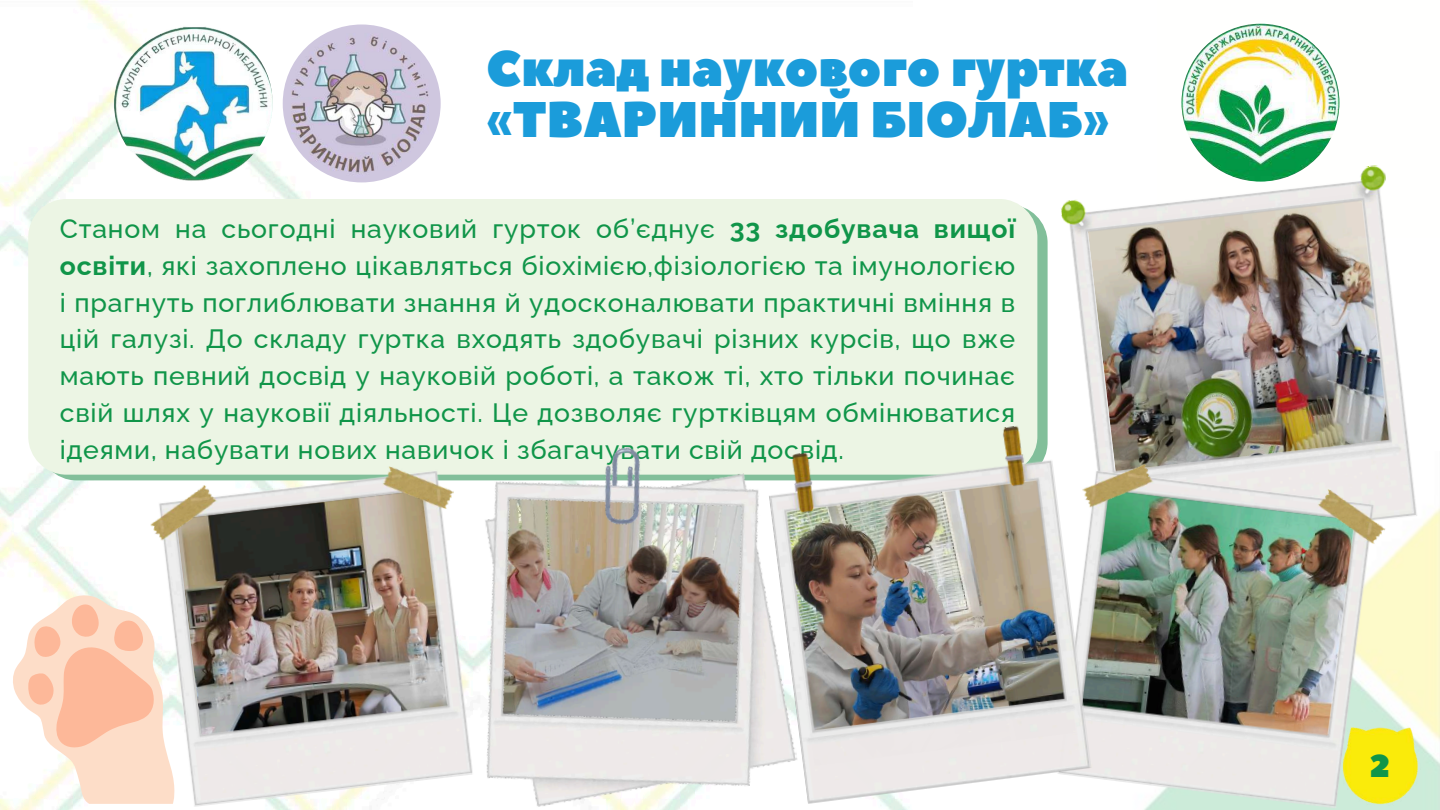
<style>
.page{position:relative;width:1440px;height:810px;background:#fff}
.page>*{position:absolute;margin:0;border:0;box-sizing:border-box;transform-origin:0 0}
.t1{font:50px/51px "Peace Sans";color:#1b9cda}
.t2{font:31.7px "Peace Sans";color:#109549}
.t3{font:500 26.6px/36.8px "Raleway";letter-spacing:.03em;color:#109549;text-align:justify}
.s1{font-weight:700}
</style>
<div class="page">
<img style="left:0;top:0;width:908px;height:810px">
<img style="left:1389px;top:507px;width:51px;height:303px">
<img style="left:1389px;top:711px;width:41px;height:99px">
<img style="left:1181px;top:24px;width:158px;height:158px;border-radius:50%">
<img style="left:114px;top:24px;width:159px;height:158px;border-radius:50%">
<img style="left:283px;top:24px;width:158px;height:158px;border-radius:50%">
<div style="left:28px;top:199px;width:1009px;height:276px;background:#ecf5e4;border-radius:38px"></div>
<img style="left:1061px;top:164px;width:364px;height:389px">
<img style="left:1091px;top:457px;width:298px;height:353px">
<img style="left:454px;top:447px;width:346px;height:363px">
<img style="left:146px;top:457px;width:340px;height:351px">
<img style="left:764px;top:422px;width:327px;height:382px">
<svg style="left:12px;top:593px;width:165px;height:211px"></svg>
<h1 class="t1" style="left:486px;top:45px;width:644px">Склад наукового гуртка «ТВАРИННИЙ БІОЛАБ»</h1>
<p class="t3" style="left:60px;top:210px;width:957px">Станом на сьогодні науковий гурток об’єднує <span class="s1">33 здобувача вищої освіти</span>, які захоплено цікавляться біохімією,фізіологією та імунологією і прагнуть поглиблювати знання й удосконалювати практичні вміння в цій галузі. До складу гуртка входять здобувачі різних курсів, що вже мають певний досвід у науковій роботі, а також ті, хто тільки починає свій шлях у науковії діяльності. Це дозволяє гуртківцям обмінюватися ідеями, набувати нових навичок і збагачувати свій досвід.</p>
<p class="t2" style="left:1370px;top:745px;width:22px">2</p>
</div>
